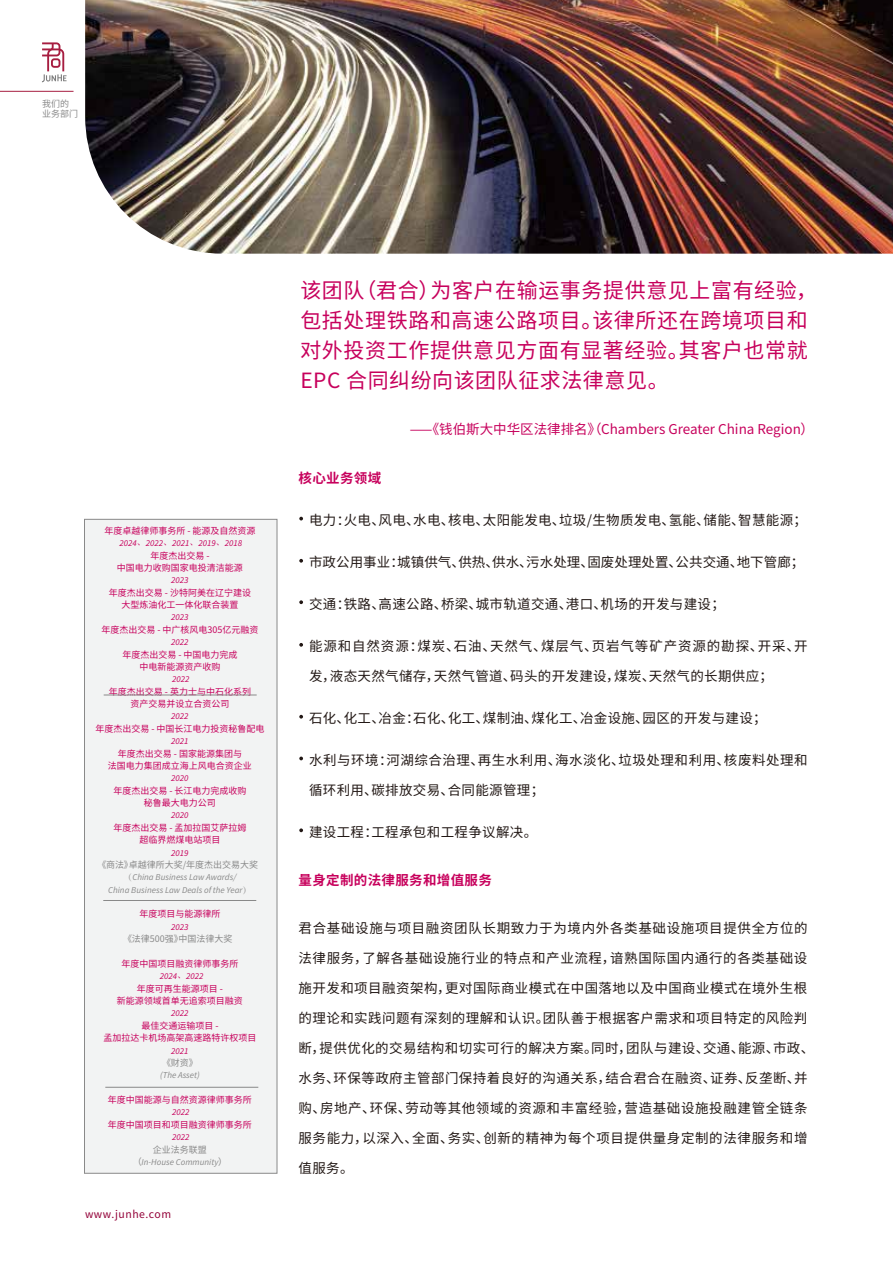
<style>
.page{position:relative;width:893px;height:1263px;background:#fff}
.page>*{position:absolute;margin:0;border:0;box-sizing:border-box;transform-origin:0 0}
.t1{font:21px/30px "Source Han Sans CN";letter-spacing:.03em;color:#c7005c}
.t2{font:13.5px "Source Han Sans CN";letter-spacing:.035em;color:#221815}
.t3{font:13.5px "Source Han Sans CN";color:#c7005c}
.t4{font:13.5px "Source Han Sans CN";letter-spacing:.005em;color:#221815}
.t5{font:13.5px "Source Han Sans CN";letter-spacing:.065em;color:#221815}
.t6{font:700 13.5px "Source Han Sans CN";letter-spacing:.025em;color:#c7005c}
.t7{font:10.5px "Source Han Sans CN";letter-spacing:.05em;color:#930038}
.t8{font:9px/12.3px "Source Han Sans CN";color:#c7005c;text-align:center}
.t9{font:italic 9px "Source Sans Pro";color:#c7005c}
.t10{font:italic 9px/12.3px "Source Sans Pro";color:#898989;text-align:center}
.t11{font:9px/10.8px "Source Han Sans CN";color:#898989}
.s1{font-family:"Adobe Song Std";font-weight:300;font-style:normal}
.s2{font-family:"Source Han Sans CN";font-style:normal}
</style>
<div class="page">
<img style="left:85px;top:0;width:808px;height:254px">
<div style="left:84px;top:519px;width:193px;height:654px;background:#f2f3f3"></div>
<div style="left:84px;top:519px;width:193px;height:654px;border:1px solid #898989"></div>
<hr style="left:103px;top:900px;width:153px;height:1px;background:#898989">
<hr style="left:104px;top:695px;width:153px;height:1px;background:#898989">
<svg style="left:42px;top:42px;width:25px;height:40px"></svg>
<hr style="left:0;top:91px;width:74px;height:1px;background:#a71e41">
<svg style="left:299px;top:559px;width:4px;height:4px"></svg>
<svg style="left:299px;top:600px;width:4px;height:4px"></svg>
<svg style="left:299px;top:643px;width:4px;height:4px"></svg>
<svg style="left:299px;top:517px;width:4px;height:3px"></svg>
<svg style="left:299px;top:757px;width:4px;height:3px"></svg>
<svg style="left:299px;top:828px;width:4px;height:4px"></svg>
<svg style="left:299px;top:715px;width:4px;height:4px"></svg>
<hr style="left:105px;top:1087px;width:153px;height:1px;background:#898989">
<p class="t11" style="left:42px;top:98px;width:37px">我们的业务部门</p>
<p class="t8" style="left:104px;top:524px;width:153px">年度卓越律师事务所 - 能源及自然资源</p>
<p class="t9" style="left:120px;top:537px;width:124px">2024<span class="s1">、</span>2022<span class="s1">、</span>2021<span class="s1">、</span>2019<span class="s1">、</span>2018</p>
<p class="t8" style="left:117px;top:549px;width:127px">年度杰出交易 -<br>中国电力收购国家电投清洁能源</p>
<p class="t9" style="left:171px;top:574px;width:19px">2023</p>
<p class="t8" style="left:109px;top:586px;width:144px">年度杰出交易 - 沙特阿美在辽宁建设大型炼油化工一体化联合装置</p>
<p class="t9" style="left:171px;top:612px;width:19px">2023</p>
<p class="t8" style="left:101px;top:623px;width:159px">年度杰出交易 - 中广核风电305亿元融资</p>
<p class="t9" style="left:171px;top:636px;width:19px">2022</p>
<p class="t8" style="left:122px;top:648px;width:117px">年度杰出交易 - 中国电力完成中电新能源资产收购</p>
<p class="t9" style="left:172px;top:673px;width:19px">2022</p>
<p class="t8" style="left:109px;top:685px;width:144px">年度杰出交易 - 英力士与中石化系列资产交易并设立合资公司</p>
<p class="t9" style="left:171px;top:711px;width:19px">2022</p>
<p class="t8" style="left:95px;top:722px;width:171px">年度杰出交易 - 中国长江电力投资秘鲁配电</p>
<p class="t9" style="left:171px;top:735px;width:19px">2021</p>
<p class="t8" style="left:108px;top:747px;width:145px">年度杰出交易 - 国家能源集团与<br>法国电力集团成立海上风电合资企业</p>
<p class="t9" style="left:171px;top:772px;width:19px">2020</p>
<p class="t8" style="left:113px;top:784px;width:135px">年度杰出交易 - 长江电力完成收购秘鲁最大电力公司</p>
<p class="t9" style="left:171px;top:810px;width:19px">2020</p>
<p class="t8" style="left:113px;top:821px;width:135px">年度杰出交易 - 孟加拉国艾萨拉姆超临界燃煤电站项目</p>
<p class="t9" style="left:171px;top:847px;width:19px">2019</p>
<p class="t11" style="left:97px;top:859px;width:162px">《商法》卓越律所大奖/年度杰出交易大奖</p>
<p class="t10" style="left:108px;top:871px;width:145px"><span class="s1">（</span>China Business Law Awards/<br>China Business Law Deals of the Year<span class="s1">）</span></p>
<p class="t8" style="left:139px;top:908px;width:82px">年度项目与能源律所</p>
<p class="t9" style="left:171px;top:921px;width:19px">2023</p>
<p class="t11" style="left:123px;top:934px;width:111px">《法律500强》中国法律大奖</p>
<p class="t8" style="left:121px;top:958px;width:118px">年度中国项目融资律师事务所</p>
<p class="t9" style="left:160px;top:970px;width:45px">2024<span class="s1">、</span>2022</p>
<p class="t8" style="left:117px;top:982px;width:127px">年度可再生能源项目 -<br>新能源领域首单无追索项目融资</p>
<p class="t9" style="left:171px;top:1008px;width:19px">2022</p>
<p class="t8" style="left:103px;top:1019px;width:155px">最佳交通运输项目 -<br>孟加拉达卡机场高架高速路特许权项目</p>
<p class="t9" style="left:171px;top:1045px;width:19px">2021</p>
<p class="t11" style="left:162px;top:1057px;width:37px">《财资》</p>
<p class="t10" style="left:160px;top:1069px;width:41px">(The Asset)</p>
<p class="t8" style="left:108px;top:1094px;width:146px">年度中国能源与自然资源律师事务所</p>
<p class="t9" style="left:172px;top:1107px;width:19px">2022</p>
<p class="t8" style="left:108px;top:1118px;width:146px">年度中国项目和项目融资律师事务所</p>
<p class="t9" style="left:172px;top:1131px;width:19px">2022</p>
<p class="t11" style="left:153px;top:1144px;width:55px">企业法务联盟</p>
<p class="t10" style="left:133px;top:1156px;width:96px"><span class="s2">（</span>In-House Community<span class="s2">）</span></p>
<p class="t7" style="left:85px;top:1208px;width:88px">www.junhe.com</p>
<h1 class="t1" style="left:300px;top:276px;width:518px">该团队（君合）为客户在输运事务提供意见上富有经验，包括处理铁路和高速公路项目。该律所还在跨境项目和对外投资工作提供意见方面有显著经验。其客户也常就<br>EPC 合同纠纷向该团队征求法律意见。</h1>
<p class="t3" style="left:410px;top:422px;width:406px">⸺《钱伯斯大中华区法律排名》（Chambers Greater China Region）</p>
<p class="t6" style="left:299px;top:470px;width:84px">核心业务领域</p>
<p class="t2" style="left:309px;top:512px;width:500px">电力：火电、风电、水电、核电、太阳能发电、垃圾/生物质发电、氢能、储能、智慧能源；</p>
<p class="t4" style="left:309px;top:554px;width:497px">市政公用事业：城镇供气、供热、供水、污水处理、固废处理处置、公共交通、地下管廊；</p>
<p class="t2" style="left:309px;top:596px;width:417px">交通：铁路、高速公路、桥梁、城市轨道交通、港口、机场的开发与建设；</p>
<p class="t5" style="left:309px;top:638px;width:500px">能源和自然资源：煤炭、石油、天然气、煤层气、页岩气等矿产资源的勘探、开采、开</p>
<p class="t2" style="left:309px;top:668px;width:466px">发，液态天然气储存，天然气管道、码头的开发建设，煤炭、天然气的长期供应；</p>
<p class="t2" style="left:309px;top:710px;width:459px">石化、化工、冶金：石化、化工、煤制油、煤化工、冶金设施、园区的开发与建设；</p>
<p class="t2" style="left:309px;top:752px;width:500px">水利与环境：河湖综合治理、再生水利用、海水淡化、垃圾处理和利用、核废料处理和</p>
<p class="t2" style="left:309px;top:782px;width:237px">循环利用、碳排放交易、合同能源管理；</p>
<p class="t2" style="left:309px;top:824px;width:230px">建设工程：工程承包和工程争议解决。</p>
<p class="t6" style="left:299px;top:872px;width:195px">量身定制的法律服务和增值服务</p>
<p class="t2" style="left:299px;top:920px;width:511px">君合基础设施与项目融资团队长期致力于为境内外各类基础设施项目提供全方位的</p>
<p class="t2" style="left:299px;top:950px;width:510px">法律服务，了解各基础设施行业的特点和产业流程，谙熟国际国内通行的各类基础设</p>
<p class="t2" style="left:299px;top:980px;width:510px">施开发和项目融资架构，更对国际商业模式在中国落地以及中国商业模式在境外生根</p>
<p class="t2" style="left:299px;top:1010px;width:510px">的理论和实践问题有深刻的理解和认识。团队善于根据客户需求和项目特定的风险判</p>
<p class="t2" style="left:299px;top:1040px;width:517px">断，提供优化的交易结构和切实可行的解决方案。同时，团队与建设、交通、能源、市政、</p>
<p class="t2" style="left:299px;top:1070px;width:511px">水务、环保等政府主管部门保持着良好的沟通关系，结合君合在融资、证券、反垄断、并</p>
<p class="t2" style="left:299px;top:1100px;width:510px">购、房地产、环保、劳动等其他领域的资源和丰富经验，营造基础设施投融建管全链条</p>
<p class="t2" style="left:299px;top:1130px;width:510px">服务能力，以深入、全面、务实、创新的精神为每个项目提供量身定制的法律服务和增</p>
<p class="t2" style="left:299px;top:1160px;width:57px">值服务。</p>
</div>
